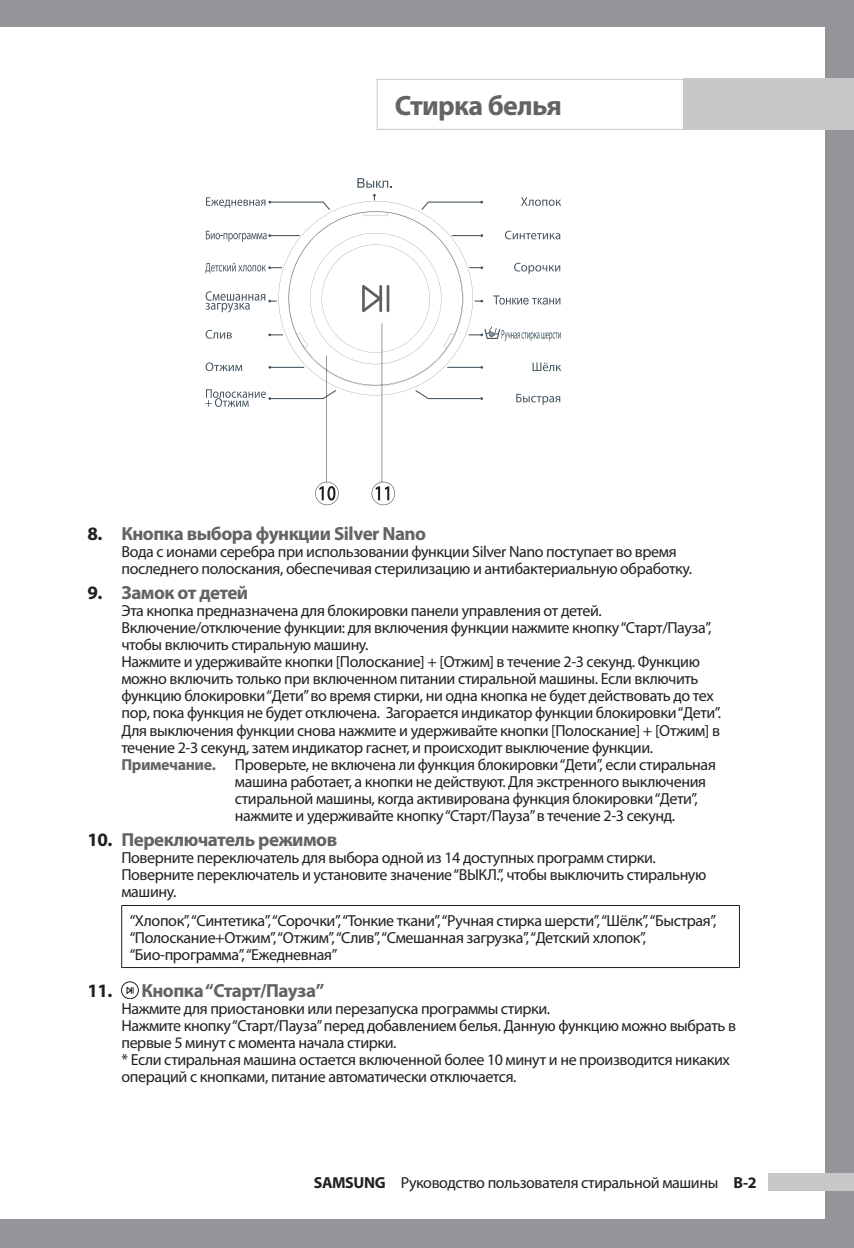
<style>
.page{position:relative;width:854px;height:1248px;background:#fff}
.page>*{position:absolute;margin:0;border:0;box-sizing:border-box;transform-origin:0 0}
.t1{font:700 28px "Myriad Pro";letter-spacing:-.025em;color:#636366}
.t2{font:700 19px "Myriad Pro";letter-spacing:-.025em;color:#636366}
.t3{font:16px/17px "Myriad Pro";letter-spacing:-.025em;color:#231f20}
.s1{color:#231f20}
.s2{font-weight:700;color:#636366}
.s3{font-weight:700}
</style>
<div class="page">
<hr style="left:0;top:0;width:2px;height:1247px;background:#939598">
<hr style="left:0;top:28px;width:2px;height:1190px;background:#fff">
<div style="left:2px;top:0;width:852px;height:1247px;background:#939598"></div>
<div style="left:2px;top:28px;width:822px;height:1190px;background:#fff"></div>
<div style="left:683px;top:79px;width:171px;height:51px;background:#c7c8ca"></div>
<div style="left:768px;top:1173px;width:86px;height:17px;background:#c7c8ca"></div>
<hr style="left:121px;top:905px;width:618px;height:1px;background:#231f20">
<hr style="left:121px;top:905px;width:1px;height:62px;background:#231f20">
<hr style="left:739px;top:905px;width:1px;height:62px;background:#231f20">
<hr style="left:121px;top:967px;width:618px;height:1px;background:#231f20">
<div style="left:121px;top:981px;width:17px;height:17px;border:1px solid #231f20;border-radius:50%"></div>
<svg style="left:126px;top:987px;width:8px;height:7px"></svg>
<div style="left:376px;top:79px;width:312px;height:51px;border:1px solid #c7c8ca"></div>
<svg style="left:357px;top:178px;width:34px;height:10px"></svg>
<svg style="left:205px;top:194px;width:356px;height:311px"></svg>
<h1 class="t1" style="left:394px;top:87px;width:169px">Стирка белья</h1>
<p class="t2" style="left:87px;top:521px;width:340px"><span class="s1">8.</span> Кнопка выбора функции Silver Nano</p>
<p class="t3" style="left:121px;top:542px;width:572px">Вода с ионами серебра при использовании функции Silver Nano поступает во время последнего полоскания, обеспечивая стерилизацию и антибактериальную обработку.</p>
<p class="t2" style="left:87px;top:580px;width:162px"><span class="s1">9.</span> Замок от детей</p>
<p class="t3" style="left:121px;top:602px;width:482px">Эта кнопка предназначена для блокировки панели управления от детей.</p>
<p class="t3" style="left:121px;top:619px;width:591px">Включение/отключение функции: для включения функции нажмите кнопку “Старт/Пауза”,</p>
<p class="t3" style="left:121px;top:636px;width:249px">чтобы включить стиральную машину.</p>
<p class="t3" style="left:121px;top:653px;width:580px">Нажмите и удерживайте кнопки [Полоскание] + [Отжим] в течение 2-3 секунд. Функцию</p>
<p class="t3" style="left:121px;top:670px;width:578px">можно включить только при включенном питании стиральной машины. Если включить</p>
<p class="t3" style="left:121px;top:687px;width:594px">функцию блокировки “Дети” во время стирки, ни одна кнопка не будет действовать до тех</p>
<p class="t3" style="left:121px;top:704px;width:601px">пор, пока функция не будет отключена. Загорается индикатор функции блокировки “Дети”.</p>
<p class="t3" style="left:121px;top:721px;width:600px">Для выключения функции снова нажмите и удерживайте кнопки [Полоскание] + [Отжим] в</p>
<p class="t3" style="left:121px;top:738px;width:533px">течение 2-3 секунд, затем индикатор гаснет, и происходит выключение функции.</p>
<p class="t3" style="left:121px;top:755px;width:596px"><span class="s2">Примечание.</span> Проверьте, не включена ли функция блокировки “Дети”, если стиральная</p>
<p class="t3" style="left:235px;top:772px;width:473px">машина работает, а кнопки не действуют. Для экстренного выключения</p>
<p class="t3" style="left:235px;top:789px;width:464px">стиральной машины, когда активирована функция блокировки “Дети”,</p>
<p class="t3" style="left:235px;top:806px;width:442px">нажмите и удерживайте кнопку “Старт/Пауза” в течение 2-3 секунд.</p>
<p class="t2" style="left:87px;top:827px;width:251px"><span class="s1">10.</span> Переключатель режимов</p>
<p class="t3" style="left:121px;top:849px;width:586px">Поверните переключатель для выбора одной из 14 доступных программ стирки.<br>Поверните переключатель и установите значение “ВЫКЛ.”, чтобы выключить стиральную машину.</p>
<p class="t3" style="left:130px;top:911px;width:588px">“Хлопок”, “Синтетика”, “Сорочки”, “Тонкие ткани”, “Ручная стирка шерсти”, “Шёлк”, “Быстрая”, “Полоскание+Отжим”, “Отжим”, “Слив”, “Смешанная загрузка”, “Детский хлопок”, “Био-программа”, “Ежедневная”</p>
<p class="t2" style="left:87px;top:978px;width:238px"><span class="s1">11.</span> Кнопка “Старт/Пауза”</p>
<p class="t3" style="left:121px;top:999px;width:616px">Нажмите для приостановки или перезапуска программы стирки.<br>Нажмите кнопку “Старт/Пауза” перед добавлением белья. Данную функцию можно выбрать в первые 5 минут с момента начала стирки.<br>* Если стиральная машина остается включенной более 10 минут и не производится никаких операций с кнопками, питание автоматически отключается.</p>
<p class="t3" style="left:314px;top:1173px;width:444px"><span class="s3">SAMSUNG</span> Руководство пользователя стиральной машины <span class="s3">B-2</span></p>
</div>
